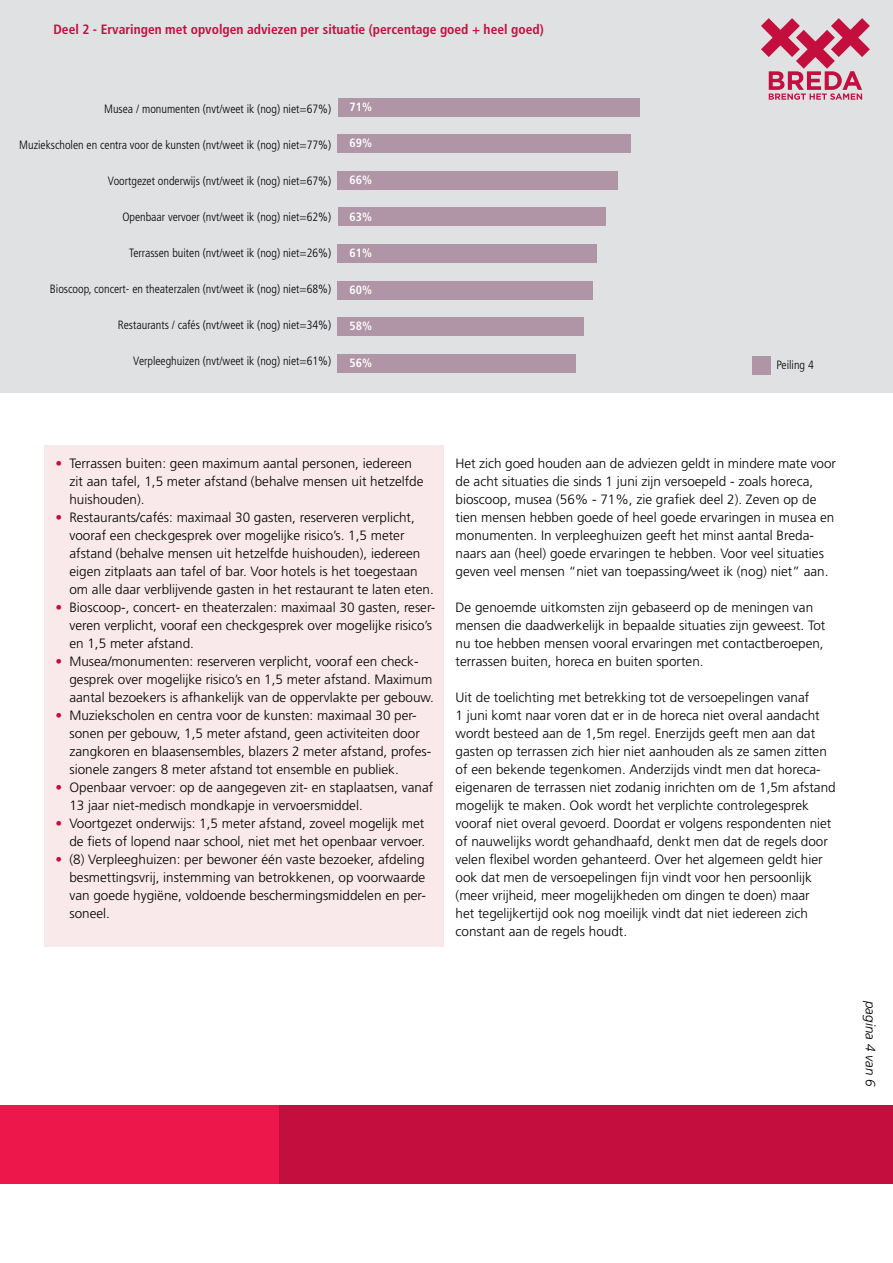
<style>
.page{position:relative;width:893px;height:1263px;background:#fff}
.page>*{position:absolute;margin:0;border:0;box-sizing:border-box;transform-origin:0 0}
.P_basistekst{font:300 13.5px/18px "Frutiger LT Std";color:#000}
.t1{font:700 condensed 13.5px "Frutiger LT Std";color:#c40e3e}
.t2{font:italic 300 13.5px "Frutiger LT Std";color:#000}
.t3{font:300 condensed 12px "Frutiger LT Std";color:#000}
.t4{font:700 condensed 12px "Frutiger LT Std";color:#fff}
.s1{color:#c40e3e}
</style>
<div class="page">
<div style="left:44px;top:445px;width:399px;height:502px;background:#fae9ea"></div>
<div style="left:0;top:1105px;width:279px;height:79px;background:#ed174c"></div>
<div style="left:279px;top:1105px;width:614px;height:79px;background:#c40e3e"></div>
<div style="left:0;top:0;width:893px;height:393px;background:#e0e1e2"></div>
<div style="left:338px;top:98px;width:301px;height:18px;background:#af95a6"></div>
<div style="left:338px;top:171px;width:280px;height:18px;background:#af95a6"></div>
<div style="left:338px;top:244px;width:259px;height:19px;background:#af95a6"></div>
<div style="left:338px;top:354px;width:238px;height:18px;background:#af95a6"></div>
<div style="left:338px;top:281px;width:255px;height:18px;background:#af95a6"></div>
<div style="left:338px;top:208px;width:267px;height:18px;background:#af95a6"></div>
<div style="left:338px;top:135px;width:293px;height:18px;background:#af95a6"></div>
<div style="left:338px;top:317px;width:246px;height:19px;background:#af95a6"></div>
<div style="left:753px;top:356px;width:18px;height:18px;background:#af95a6"></div>
<svg style="left:761px;top:18px;width:109px;height:82px"></svg>
<p class="t1" style="left:53px;top:21px;width:492px">Deel 2 - Ervaringen met opvolgen adviezen per situatie (percentage goed + heel goed)</p>
<p class="t3" style="left:104px;top:102px;width:228px">Musea / monumenten (nvt/weet ik (nog) niet=67%)</p>
<p class="t3" style="left:19px;top:138px;width:313px">Muziekscholen en centra voor de kunsten (nvt/weet ik (nog) niet=77%)</p>
<p class="t3" style="left:108px;top:174px;width:225px">Voortgezet onderwijs (nvt/weet ik (nog) niet=67%)</p>
<p class="t3" style="left:122px;top:210px;width:210px">Openbaar vervoer (nvt/weet ik (nog) niet=62%)</p>
<p class="t3" style="left:129px;top:246px;width:204px">Terrassen buiten (nvt/weet ik (nog) niet=26%)</p>
<p class="t3" style="left:50px;top:282px;width:283px">Bioscoop, concert- en theaterzalen (nvt/weet ik (nog) niet=68%)</p>
<p class="t3" style="left:118px;top:318px;width:215px">Restaurants / cafés (nvt/weet ik (nog) niet=34%)</p>
<p class="t3" style="left:133px;top:354px;width:199px">Verpleeghuizen (nvt/weet ik (nog) niet=61%)</p>
<p class="t4" style="left:350px;top:100px;width:24px">71%</p>
<p class="t4" style="left:350px;top:136px;width:24px">69%</p>
<p class="t4" style="left:350px;top:173px;width:24px">66%</p>
<p class="t4" style="left:350px;top:209px;width:24px">63%</p>
<p class="t4" style="left:350px;top:246px;width:24px">61%</p>
<p class="t4" style="left:350px;top:282px;width:24px">60%</p>
<p class="t4" style="left:350px;top:319px;width:24px">58%</p>
<p class="t4" style="left:350px;top:355px;width:24px">56%</p>
<p class="t3" style="left:776px;top:358px;width:39px">Peiling 4</p>
<p class="P_basistekst" style="left:69px;top:455px;width:356px;text-indent:-14px"><span class="s1">•</span> Terrassen buiten: geen maximum aantal personen, iedereen zit aan tafel, 1,5 meter afstand (behalve mensen uit hetzelfde huishouden).</p>
<p class="P_basistekst" style="left:69px;top:509px;width:366px;text-indent:-14px"><span class="s1">•</span> Restaurants/cafés: maximaal 30 gasten, reserveren verplicht, vooraf een checkgesprek over mogelijke risico’s. 1,5 meter afstand (behalve mensen uit hetzelfde huishouden), iedereen eigen zitplaats aan tafel of bar. Voor hotels is het toegestaan om alle daar verblijvende gasten in het restaurant te laten eten.</p>
<p class="P_basistekst" style="left:69px;top:599px;width:367px;text-indent:-14px"><span class="s1">•</span> Bioscoop-, concert- en theaterzalen: maximaal 30 gasten, reser&shy;veren verplicht, vooraf een checkgesprek over mogelijke risico’s en 1,5 meter afstand.</p>
<p class="P_basistekst" style="left:69px;top:653px;width:366px;text-indent:-14px"><span class="s1">•</span> Musea/monumenten: reserveren verplicht, vooraf een check&shy;gesprek over mogelijke risico’s en 1,5 meter afstand. Maximum aantal bezoekers is afhankelijk van de oppervlakte per gebouw.</p>
<p class="P_basistekst" style="left:69px;top:707px;width:363px;text-indent:-14px"><span class="s1">•</span> Muziekscholen en centra voor de kunsten: maximaal 30 per&shy;sonen per gebouw, 1,5 meter afstand, geen activiteiten door zangkoren en blaasensembles, blazers 2 meter afstand, profes&shy;sionele zangers 8 meter afstand tot ensemble en publiek.</p>
<p class="P_basistekst" style="left:69px;top:779px;width:365px;text-indent:-14px"><span class="s1">•</span> Openbaar vervoer: op de aangegeven zit- en staplaatsen, vanaf<br>13 jaar niet-medisch mondkapje in vervoersmiddel.</p>
<p class="P_basistekst" style="left:55px;top:815px;width:371px;text-align:right"><span class="s1">•</span> Voortgezet onderwijs: 1,5 meter afstand, zoveel mogelijk met de fiets of lopend naar school, niet met het openbaar vervoer.</p>
<p class="P_basistekst" style="left:69px;top:851px;width:358px;text-align:justify;text-indent:-14px"><span class="s1">•</span> (8) Verpleeghuizen: per bewoner één vaste bezoeker, afdeling besmettingsvrij, instemming van betrokkenen, op voorwaarde van goede hygiëne, voldoende beschermingsmiddelen en per&shy;soneel.</p>
<p class="P_basistekst" style="left:456px;top:455px;width:382px">Het zich goed houden aan de adviezen geldt in mindere mate voor de acht situaties die sinds 1 juni zijn versoepeld - zoals horeca, bioscoop, musea (56% - 71%, zie grafiek deel 2). Zeven op de tien mensen hebben goede of heel goede ervaringen in musea en monumenten. In verpleeghuizen geeft het minst aantal Breda&shy;naars aan (heel) goede ervaringen te hebben. Voor veel situaties geven veel mensen “niet van toepassing/weet ik (nog) niet” aan.</p>
<p class="P_basistekst" style="left:456px;top:599px;width:371px">De genoemde uitkomsten zijn gebaseerd op de meningen van mensen die daadwerkelijk in bepaalde situaties zijn geweest. Tot nu toe hebben mensen vooral ervaringen met contactberoepen, terrassen buiten, horeca en buiten sporten.</p>
<p class="P_basistekst" style="left:456px;top:689px;width:382px">Uit de toelichting met betrekking tot de versoepelingen vanaf<br>1 juni komt naar voren dat er in de horeca niet overal aandacht wordt besteed aan de 1,5m regel. Enerzijds geeft men aan dat gasten op terrassen zich hier niet aanhouden als ze samen zitten of een bekende tegenkomen. Anderzijds vindt men dat horeca&shy;eigenaren de terrassen niet zodanig inrichten om de 1,5m afstand mogelijk te maken. Ook wordt het verplichte controlegesprek vooraf niet overal gevoerd. Doordat er volgens respondenten niet of nauwelijks wordt gehandhaafd, denkt men dat de regels door velen flexibel worden gehanteerd. Over het algemeen geldt hier ook dat men de versoepelingen fijn vindt voor hen persoonlijk (meer vrijheid, meer mogelijkheden om dingen te doen) maar<br>het tegelijkertijd ook nog moeilijk vindt dat niet iedereen zich constant aan de regels houdt.</p>
<p class="t2" style="left:878px;top:1001px;width:87px;rotate:90deg">pagina 4 van 6</p>
</div>
